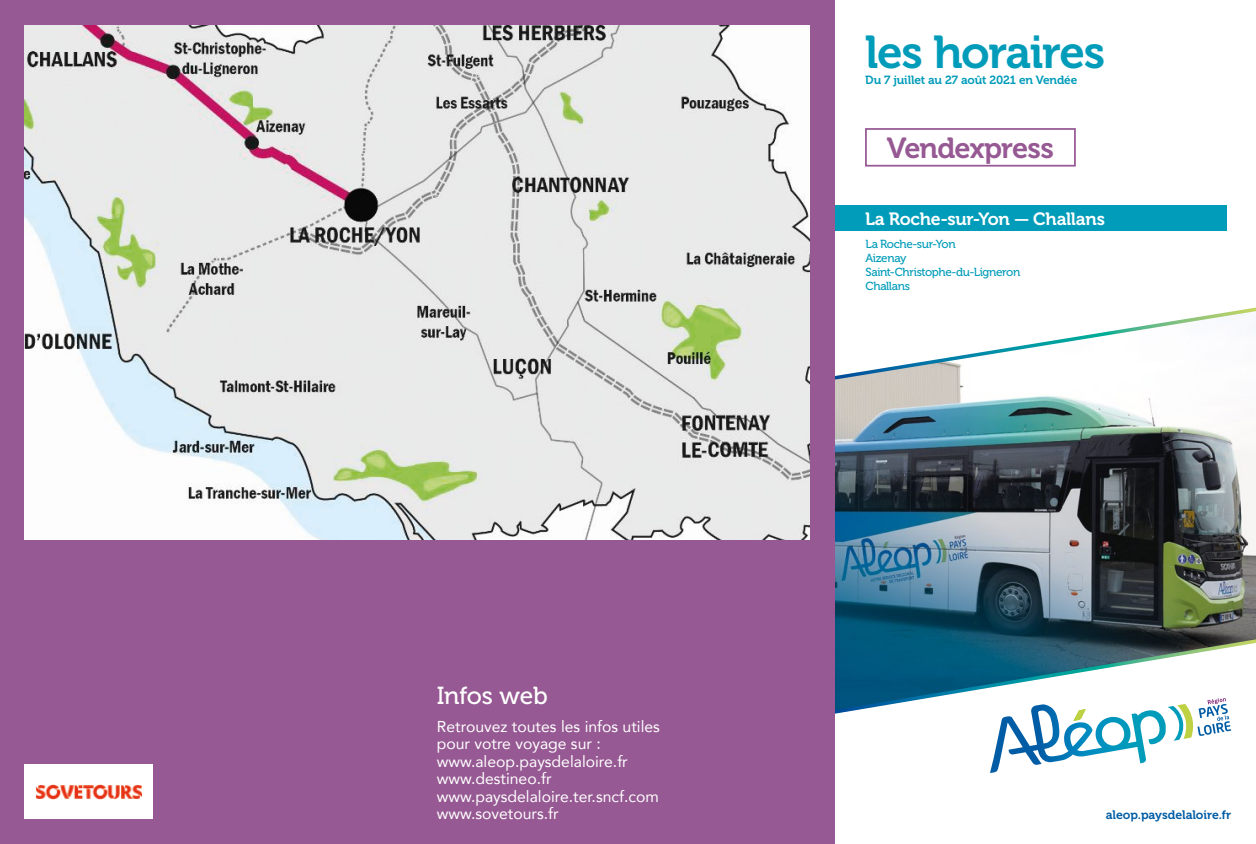
<style>
.page{position:relative;width:1256px;height:844px;background:#fff}
.page>*{position:absolute;margin:0;border:0;box-sizing:border-box;transform-origin:0 0}
.t1{font:45.85px "Museo 700";letter-spacing:-.03em;color:#009cb9}
.t2{font:28.88px "Museo 700";letter-spacing:-.03em;color:#965993}
.t3{font:24.5px "Museo 500";letter-spacing:-.01em;color:#fff}
.t4{font:17.68px "Museo 700";letter-spacing:-.015em;color:#fff}
.t5{font:15.75px/17.5px "Avenir";color:#fff}
.t6{font:12.25px "Museo 700";letter-spacing:-.005em;color:#005ca5}
.t7{font:11.9px "Museo 700";letter-spacing:-.01em;color:#009cb9}
.t8{font:11.72px/14px "Museo 500";letter-spacing:-.035em;color:#009cb9}
</style>
<div class="page">
<img style="left:834px;top:382px;width:421px;height:250px">
<svg style="left:833px;top:0;width:394px;height:301px"></svg>
<div style="left:864px;top:128px;width:211px;height:38px;border:2px solid #965993"></div>
<div style="left:833px;top:205px;width:392px;height:25px;background:#009cb9"></div>
<svg style="left:833px;top:301px;width:422px;height:81px"></svg>
<svg style="left:833px;top:632px;width:422px;height:140px"></svg>
<div style="left:0;top:0;width:833px;height:843px;background:#965993"></div>
<div style="left:25px;top:764px;width:128px;height:55px;background:#fff"></div>
<img style="left:35px;top:784px;width:108px;height:15px">
<img style="left:25px;top:26px;width:784px;height:513px">
<h3 class="t3" style="left:437px;top:682px;width:112px">Infos web</h3>
<p class="t5" style="left:437px;top:716px;width:224px">Retrouvez toutes les infos utiles pour votre voyage sur : www.aleop.paysdelaloire.fr www.destineo.fr www.paysdelaloire.ter.sncf.com www.sovetours.fr</p>
<h1 class="t1" style="left:865px;top:27px;width:241px">les horaires</h1>
<p class="t7" style="left:865px;top:73px;width:213px">Du 7 juillet au 27 août 2021 en Vendée</p>
<h2 class="t2" style="left:886px;top:132px;width:168px">Vendexpress</h2>
<p class="t4" style="left:864px;top:208px;width:241px">La Roche-sur-Yon — Challans</p>
<p class="t8" style="left:865px;top:237px;width:156px">La Roche-sur-Yon<br>Aizenay<br>Saint-Christophe-du-Ligneron<br>Challans</p>
<p class="t6" style="left:1105px;top:807px;width:127px">aleop.paysdelaloire.fr</p>
</div>
